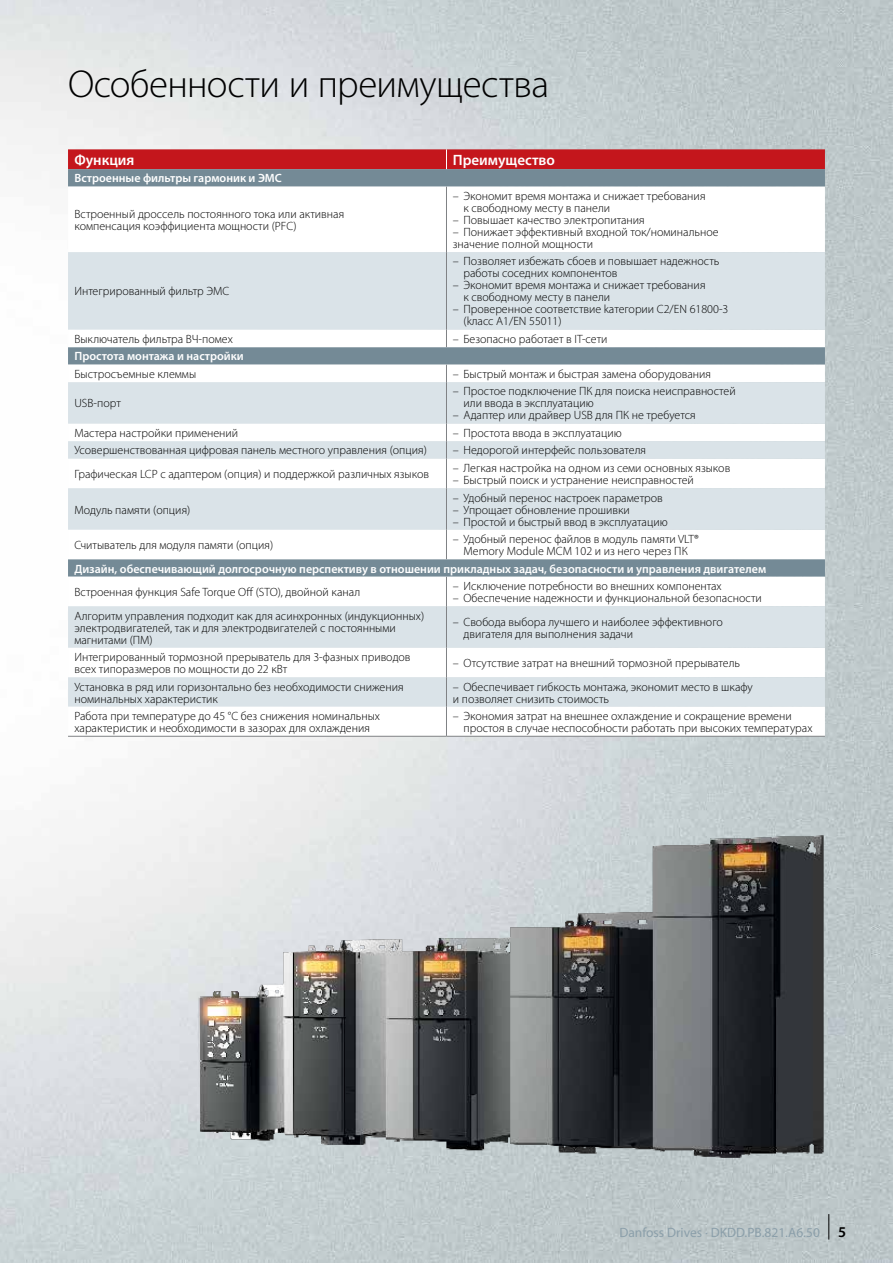
<style>
.page{position:relative;width:893px;height:1263px;background:#fff}
.page>*{position:absolute;margin:0;border:0;box-sizing:border-box;transform-origin:0 0}
.t1{font:300 39px "Myriad Pro";letter-spacing:-.01em;color:#000}
.t2{font:600 15px "Myriad Pro";color:#fff}
.t3{font:13.5px "Myriad Pro";color:#8b9faa}
.t4{font:300 12px/12px "Myriad Pro";color:#000}
.t5{font:600 12px "Myriad Pro";color:#fff}
.s1{font-weight:600;font-size:15px;color:#000}
</style>
<div class="page">
<img style="left:0;top:0;width:893px;height:1263px">
<img style="left:174px;top:716px;width:682px;height:547px">
<svg style="left:68px;top:169px;width:757px;height:18px;fill:#748a96"></svg>
<svg style="left:68px;top:187px;width:757px;height:65px"></svg>
<svg style="left:68px;top:252px;width:757px;height:455px;fill:#dae3e8"></svg>
<div style="left:68px;top:149px;width:757px;height:20px;background:#c4161c"></div>
<hr style="left:446px;top:187px;width:1px;height:65px;background:#808285">
<hr style="left:446px;top:252px;width:1px;height:78px;background:#808285">
<svg style="left:446px;top:330px;width:1px;height:17px"></svg>
<svg style="left:446px;top:365px;width:1px;height:17px"></svg>
<hr style="left:446px;top:382px;width:1px;height:42px;background:#808285">
<svg style="left:68px;top:424px;width:757px;height:64px"></svg>
<hr style="left:446px;top:488px;width:1px;height:42px;background:#808285">
<svg style="left:446px;top:530px;width:1px;height:29px"></svg>
<svg style="left:446px;top:577px;width:1px;height:29px"></svg>
<hr style="left:446px;top:606px;width:1px;height:42px;background:#808285">
<svg style="left:446px;top:648px;width:1px;height:29px"></svg>
<hr style="left:446px;top:677px;width:1px;height:30px;background:#808285">
<svg style="left:68px;top:707px;width:757px;height:29px"></svg>
<hr style="left:68px;top:736px;width:378px;height:1px;background:#808285">
<hr style="left:446px;top:736px;width:379px;height:1px;background:#808285">
<svg style="left:828px;top:1214px;width:1px;height:25px"></svg>
<h1 class="t1" style="left:68px;top:63px;width:483px">Особенности и преимущества</h1>
<p class="t2" style="left:74px;top:152px;width:62px">Функция</p>
<p class="t2" style="left:453px;top:152px;width:104px">Преимущество</p>
<p class="t5" style="left:74px;top:172px;width:209px">Встроенные фильтры гармоник и ЭМС</p>
<p class="t4" style="left:74px;top:208px;width:271px">Встроенный дроссель постоянного тока или активная компенсация коэффициента мощности (PFC)</p>
<p class="t4" style="left:463px;top:190px;width:244px;text-indent:-11px">– Экономит время монтажа и снижает требования к свободному месту в панели</p>
<p class="t4" style="left:453px;top:214px;width:193px">– Повышает качество электропитания</p>
<p class="t4" style="left:453px;top:226px;width:267px">– Понижает эффективный входной ток/номинальное значение полной мощности</p>
<p class="t4" style="left:74px;top:286px;width:157px">Интегрированный фильтр ЭМС</p>
<p class="t4" style="left:463px;top:256px;width:257px;text-indent:-11px">– Позволяет избежать сбоев и повышает надежность работы соседних компонентов</p>
<p class="t4" style="left:463px;top:280px;width:244px;text-indent:-11px">– Экономит время монтажа и снижает требования к свободному месту в панели</p>
<p class="t4" style="left:463px;top:304px;width:266px;text-indent:-11px">– Проверенное соответствие kатегории C2/EN 61800-3 (kласс A1/EN 55011)</p>
<p class="t4" style="left:74px;top:333px;width:160px">Выключатель фильтра ВЧ-помех</p>
<p class="t4" style="left:453px;top:333px;width:156px">– Безопасно работает в IT-сети</p>
<p class="t5" style="left:74px;top:350px;width:171px">Простота монтажа и настройки</p>
<p class="t4" style="left:74px;top:368px;width:123px">Быстросъемные клеммы</p>
<p class="t4" style="left:453px;top:368px;width:260px">– Быстрый монтаж и быстрая замена оборудования</p>
<p class="t4" style="left:74px;top:398px;width:48px">USB-порт</p>
<p class="t4" style="left:463px;top:386px;width:274px;text-indent:-11px">– Простое подключение ПК для поиска неисправностей или ввода в эксплуатацию</p>
<p class="t4" style="left:453px;top:410px;width:244px">– Адаптер или драйвер USB для ПК не требуется</p>
<p class="t4" style="left:74px;top:427px;width:165px">Мастера настройки применений</p>
<p class="t4" style="left:453px;top:427px;width:170px">– Простота ввода в эксплуатацию</p>
<p class="t4" style="left:74px;top:445px;width:354px">Усовершенствованная цифровая панель местного управления (опция)</p>
<p class="t4" style="left:453px;top:445px;width:195px">– Недорогой интерфейс пользователя</p>
<p class="t4" style="left:74px;top:468px;width:356px">Графическая LCP с адаптером (опция) и поддержкой различных языков</p>
<p class="t4" style="left:453px;top:462px;width:279px">– Легкая настройка на одном из семи основных языков</p>
<p class="t4" style="left:453px;top:474px;width:242px">– Быстрый поиск и устранение неисправностей</p>
<p class="t4" style="left:74px;top:504px;width:117px">Модуль памяти (опция)</p>
<p class="t4" style="left:453px;top:492px;width:211px">– Удобный перенос настроек параметров</p>
<p class="t4" style="left:453px;top:504px;width:178px">– Упрощает обновление прошивки</p>
<p class="t4" style="left:453px;top:516px;width:216px">– Простой и быстрый ввод в эксплуатацию</p>
<p class="t4" style="left:74px;top:539px;width:200px">Считыватель для модуля памяти (опция)</p>
<p class="t4" style="left:453px;top:533px;width:248px;text-align:center">– Удобный перенос файлов в модуль памяти VLT®<br>Memory Module MCM 102 и из него через ПК</p>
<p class="t5" style="left:74px;top:562px;width:693px">Дизайн, обеспечивающий долгосрочную перспективу в отношении прикладных задач, безопасности и управления двигателем</p>
<p class="t4" style="left:74px;top:586px;width:287px">Встроенная функция Safe Torque Off (STO), двойной канал</p>
<p class="t4" style="left:453px;top:580px;width:270px">– Исключение потребности во внешних компонентах</p>
<p class="t4" style="left:453px;top:592px;width:310px">– Обеспечение надежности и функциональной безопасности</p>
<p class="t4" style="left:74px;top:610px;width:351px">Алгоритм управления подходит как для асинхронных (индукционных) электродвигателей, так и для электродвигателей с постоянными магнитами (ПМ)</p>
<p class="t4" style="left:463px;top:616px;width:261px;text-indent:-11px">– Свобода выбора лучшего и наиболее эффективного двигателя для выполнения задачи</p>
<p class="t4" style="left:74px;top:651px;width:338px">Интегрированный тормозной прерыватель для 3-фазных приводов всех типоразмеров по мощности до 22 кВт</p>
<p class="t4" style="left:453px;top:657px;width:289px">– Отсутствие затрат на внешний тормозной прерыватель</p>
<p class="t4" style="left:74px;top:681px;width:331px">Установка в ряд или горизонтально без необходимости снижения номинальных характеристик</p>
<p class="t4" style="left:453px;top:681px;width:301px">– Обеспечивает гибкость монтажа, экономит место в шкафу и позволяет снизить стоимость</p>
<p class="t4" style="left:74px;top:710px;width:307px">Работа при температуре до 45 °C без снижения номинальных характеристик и необходимости в зазорах для охлаждения</p>
<p class="t4" style="left:463px;top:710px;width:350px;text-indent:-11px">– Экономия затрат на внешнее охлаждение и сокращение времени простоя в случае неспособности работать при высоких температурах</p>
<p class="t3" style="left:619px;top:1225px;width:228px">Danfoss Drives · DKDD.PB.821.A6.50 <span class="s1">5</span></p>
</div>
